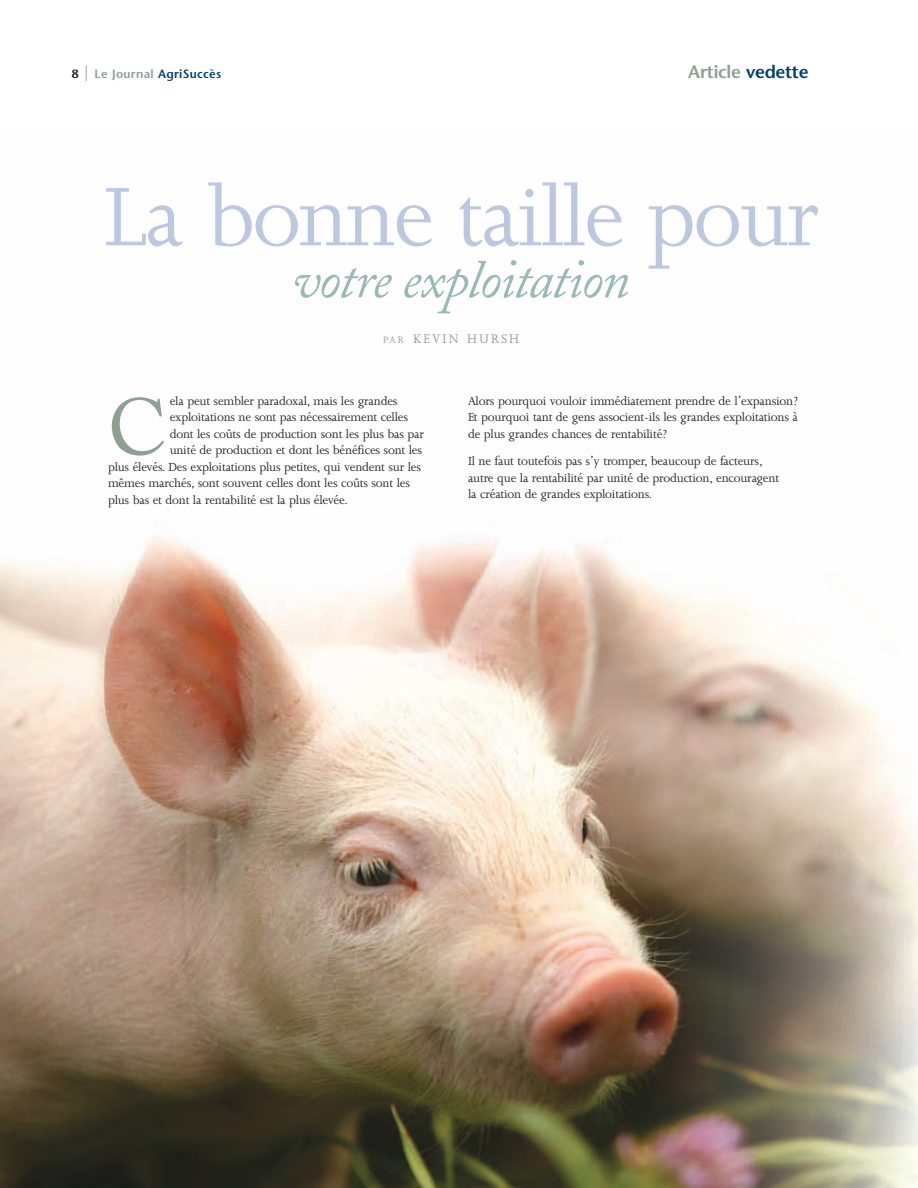
<style>
.page{position:relative;width:918px;height:1188px;background:#fff}
.page>*{position:absolute;margin:0;border:0;box-sizing:border-box;transform-origin:0 0}
.t1{font:95.55px "Joanna";letter-spacing:-.025em;color:#bcc8df}
.t2{font:79.2px "Adobe Caslon";color:#8ca094}
.t3{font:italic 54px "Adobe Caslon";letter-spacing:-.025em;color:#99b9b7}
.t4{font:600 18px "Stone Sans";letter-spacing:-.015em;color:#8ca094}
.t5{font:14.25px "Joanna";letter-spacing:.15em;color:#939598}
.t6{font:13.5px/16.5px "Joanna";letter-spacing:-.015em;color:#231f20;text-align:justify}
.t7{font:600 12px "Stone Sans";letter-spacing:.025em;color:#004270}
.s1{color:#231f20}
.s2{font-size:21px;color:#8ca094}
.s3{color:#8ca094}
.s4{color:#004270}
.s5{font-size:10.65px;color:#8ca094}
</style>
<div class="page">
<img style="left:0;top:534px;width:918px;height:654px">
<p class="t7" style="left:72px;top:69px;width:151px"><span class="s1">8</span> <span class="s2">|</span> <span class="s3">Le Journal</span> AgriSuccès</p>
<h3 class="t4" style="left:688px;top:65px;width:122px">Article <span class="s4">vedette</span></h3>
<h1 class="t1" style="left:104px;top:181px;width:718px">La bonne taille pour</h1>
<h3 class="t3" style="left:292px;top:261px;width:339px">votre exploitation</h3>
<p class="t5" style="left:383px;top:333px;width:138px"><span class="s5">PAR</span> KEVIN HURSH</p>
<h2 class="t2" style="left:108px;top:398px;width:61px">C</h2>
<p class="t6" style="left:170px;top:394px;width:229px">ela peut sembler paradoxal, mais les grandes</p>
<p class="t6" style="left:170px;top:410px;width:240px">exploitations ne sont pas nécessairement celles</p>
<p class="t6" style="left:170px;top:427px;width:256px">dont les coûts de production sont les plus bas par</p>
<p class="t6" style="left:170px;top:443px;width:254px">unité de production et dont les bénéfices sont les</p>
<p class="t6" style="left:108px;top:460px;width:315px">plus élevés. Des exploitations plus petites, qui vendent sur les</p>
<p class="t6" style="left:108px;top:476px;width:304px">mêmes marchés, sont souvent celles dont les coûts sont les</p>
<p class="t6" style="left:108px;top:493px;width:241px">plus bas et dont la rentabilité est la plus élevée.</p>
<p class="t6" style="left:468px;top:394px;width:332px">Alors pourquoi vouloir immédiatement prendre de l’expansion?<br>Et pourquoi tant de gens associent-ils les grandes exploitations à de plus grandes chances de rentabilité?</p>
<p class="t6" style="left:468px;top:454px;width:313px;text-align:left">Il ne faut toutefois pas s’y tromper, beaucoup de facteurs, autre que la rentabilité par unité de production, encouragent la création de grandes exploitations.</p>
</div>
